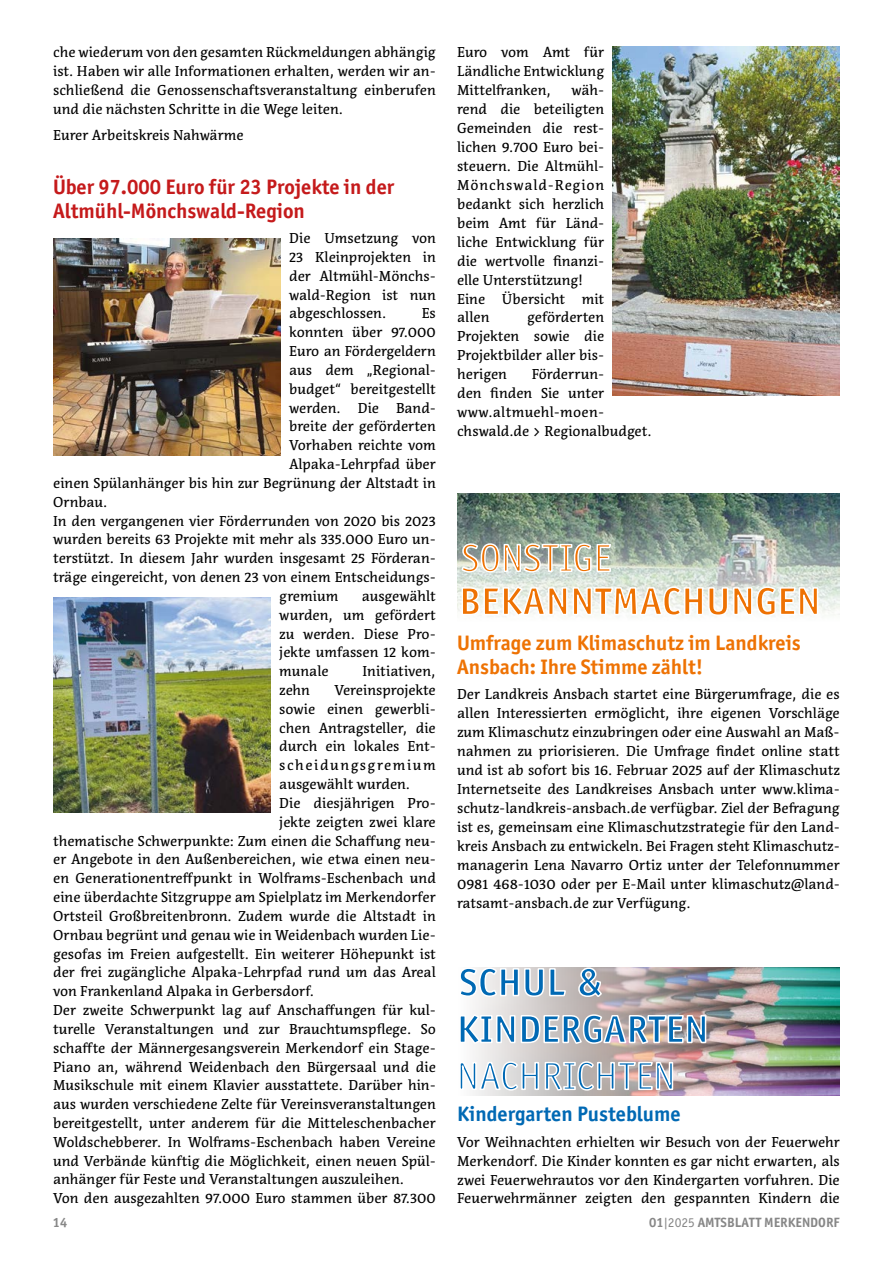
<style>
.page{position:relative;width:893px;height:1263px;background:#fff}
.page>*{position:absolute;margin:0;border:0;box-sizing:border-box;transform-origin:0 0}
.t1{font:700 21px/24.2px "Officina Sans ITC Pro";color:#c51a1b}
.t2{font:700 21px/24.2px "Officina Sans ITC Pro";color:#ee7203}
.t3{font:700 21px "Officina Sans ITC Pro";color:#0069b4}
.t4{font:14.25px/18.9px "Acuta";color:#000;text-align:justify}
.t5{font:14.25px "Acuta";letter-spacing:.11em;color:#000}
.t6{font:700 13.5px "Officina Sans ITC Pro";color:#878787}
.s1{font-weight:400}
</style>
<div class="page">
<img style="left:53px;top:238px;width:228px;height:217px">
<img style="left:53px;top:597px;width:218px;height:215px">
<img style="left:613px;top:47px;width:227px;height:348px">
<svg style="left:457px;top:493px;width:383px;height:122px;background:#9aaba7"></svg>
<img style="left:461px;top:493px;width:358px;height:124px">
<img style="left:473px;top:967px;width:367px;height:128px">
<svg style="left:460px;top:967px;width:143px;height:31px"></svg>
<svg style="left:460px;top:1013px;width:247px;height:31px"></svg>
<svg style="left:460px;top:1060px;width:214px;height:31px"></svg>
<p class="t4" style="left:53px;top:43px;width:384px">che wiederum von den gesamten Rückmeldungen abhängig ist. Haben wir alle Informationen erhalten, werden wir an&shy;schließend die Genossenschaftsveranstaltung einberufen und die nächsten Schritte in die Wege leiten.</p>
<p class="t4" style="left:53px;top:126px;width:192px">Eurer Arbeitskreis Nahwärme</p>
<h1 class="t1" style="left:53px;top:174px;width:342px">Über 97.000 Euro für 23 Projekte in der<br>Altmühl-Mönchswald-Region</h1>
<p class="t4" style="left:289px;top:229px;width:148px">Die Umsetzung von 23 Kleinprojekten in der Altmühl-Mönchs&shy;wald-Region ist nun abgeschlossen.</p>
<p class="t4" style="left:422px;top:304px;width:16px">Es</p>
<p class="t4" style="left:289px;top:323px;width:148px">konnten über 97.000</p>
<p class="t4" style="left:289px;top:342px;width:148px">Euro an Fördergeldern</p>
<p class="t4" style="left:289px;top:360px;width:148px">aus dem „Regional-</p>
<p class="t4" style="left:289px;top:379px;width:148px">budget“ bereitgestellt</p>
<p class="t4" style="left:289px;top:398px;width:148px">werden. Die Band-</p>
<p class="t4" style="left:289px;top:417px;width:148px">breite der geförderten</p>
<p class="t4" style="left:289px;top:436px;width:148px">Vorhaben reichte vom</p>
<p class="t4" style="left:289px;top:455px;width:148px">Alpaka-Lehrpfad über</p>
<p class="t4" style="left:53px;top:473px;width:384px">einen Spülanhänger bis hin zur Begrünung der Altstadt in</p>
<p class="t4" style="left:53px;top:492px;width:56px">Ornbau.</p>
<p class="t4" style="left:53px;top:511px;width:384px">In den vergangenen vier Förderrunden von 2020 bis 2023</p>
<p class="t4" style="left:53px;top:530px;width:384px">wurden bereits 63 Projekte mit mehr als 335.000 Euro un-</p>
<p class="t4" style="left:53px;top:549px;width:384px">terstützt. In diesem Jahr wurden insgesamt 25 Förderan-</p>
<p class="t4" style="left:53px;top:568px;width:384px">träge eingereicht, von denen 23 von einem Entscheidungs-</p>
<p class="t4" style="left:279px;top:586px;width:61px">gremium</p>
<p class="t4" style="left:279px;top:586px;width:158px;text-indent:83px">ausgewählt wurden, um gefördert zu werden. Diese Pro&shy;jekte umfassen 12 kom&shy;munale</p>
<p class="t4" style="left:363px;top:662px;width:75px">Initiativen,</p>
<p class="t4" style="left:279px;top:680px;width:32px">zehn</p>
<p class="t4" style="left:334px;top:680px;width:103px">Vereinsprojekte</p>
<p class="t4" style="left:279px;top:699px;width:158px">sowie einen gewerbli-</p>
<p class="t4" style="left:279px;top:718px;width:158px">chen Antragsteller, die</p>
<p class="t4" style="left:279px;top:737px;width:158px">durch ein lokales Ent-</p>
<p class="t5" style="left:279px;top:757px;width:158px">scheidungsgremium</p>
<p class="t4" style="left:279px;top:775px;width:132px">ausgewählt wurden.</p>
<p class="t4" style="left:279px;top:793px;width:158px">Die diesjährigen Pro-</p>
<p class="t4" style="left:279px;top:812px;width:158px">jekte zeigten zwei klare</p>
<p class="t4" style="left:53px;top:831px;width:384px">thematische Schwerpunkte: Zum einen die Schaffung neu-</p>
<p class="t4" style="left:53px;top:850px;width:384px">er Angebote in den Außenbereichen, wie etwa einen neu-</p>
<p class="t4" style="left:53px;top:869px;width:384px">en Generationentreffpunkt in Wolframs-Eschenbach und</p>
<p class="t4" style="left:53px;top:888px;width:384px">eine überdachte Sitzgruppe am Spielplatz im Merkendorfer</p>
<p class="t4" style="left:53px;top:906px;width:384px">Ortsteil Großbreitenbronn. Zudem wurde die Altstadt in</p>
<p class="t4" style="left:53px;top:925px;width:384px">Ornbau begrünt und genau wie in Weidenbach wurden Lie-</p>
<p class="t4" style="left:53px;top:944px;width:384px">gesofas im Freien aufgestellt. Ein weiterer Höhepunkt ist</p>
<p class="t4" style="left:53px;top:963px;width:384px">der frei zugängliche Alpaka-Lehrpfad rund um das Areal</p>
<p class="t4" style="left:53px;top:982px;width:263px">von Frankenland Alpaka in Gerbersdorf.</p>
<p class="t4" style="left:53px;top:1001px;width:384px">Der zweite Schwerpunkt lag auf Anschaffungen für kul-</p>
<p class="t4" style="left:53px;top:1019px;width:384px">turelle Veranstaltungen und zur Brauchtumspflege. So</p>
<p class="t4" style="left:53px;top:1038px;width:384px">schaffte der Männergesangsverein Merkendorf ein Stage-</p>
<p class="t4" style="left:53px;top:1057px;width:384px">Piano an, während Weidenbach den Bürgersaal und die</p>
<p class="t4" style="left:53px;top:1076px;width:384px">Musikschule mit einem Klavier ausstattete. Darüber hin-</p>
<p class="t4" style="left:53px;top:1095px;width:384px">aus wurden verschiedene Zelte für Vereinsveranstaltungen</p>
<p class="t4" style="left:53px;top:1113px;width:384px">bereitgestellt, unter anderem für die Mitteleschenbacher</p>
<p class="t4" style="left:53px;top:1132px;width:384px">Woldschebberer. In Wolframs-Eschenbach haben Vereine</p>
<p class="t4" style="left:53px;top:1151px;width:384px">und Verbände künftig die Möglichkeit, einen neuen Spül-</p>
<p class="t4" style="left:53px;top:1170px;width:352px">anhänger für Feste und Veranstaltungen auszuleihen.</p>
<p class="t4" style="left:53px;top:1189px;width:384px">Von den ausgezahlten 97.000 Euro stammen über 87.300</p>
<p class="t4" style="left:457px;top:43px;width:149px">Euro vom Amt für Ländliche Entwicklung Mittelfranken,</p>
<p class="t4" style="left:457px;top:81px;width:149px;text-align:left;text-indent:114px">wäh&shy;rend die beteiligten<br>Gemeinden die rest&shy;lichen 9.700 Euro bei&shy;steuern. Die Altmühl-<br>Mönchswald-Region bedankt sich herzlich beim Amt für Länd&shy;liche Entwicklung für die wertvolle finanzi&shy;elle Unterstützung!<br>Eine Übersicht mit allen</p>
<p class="t4" style="left:457px;top:308px;width:149px;text-indent:70px">geförderten Projekten sowie die Projektbilder aller bis&shy;herigen</p>
<p class="t4" style="left:457px;top:365px;width:196px;text-align:left;text-indent:75px">Förderrun-<br>den finden Sie unter www.altmuehl-moen&shy;chswald.de &gt; Regionalbudget.</p>
<h1 class="t2" style="left:457px;top:630px;width:345px">Umfrage zum Klimaschutz im Landkreis<br>Ansbach: Ihre Stimme zählt!</h1>
<p class="t4" style="left:457px;top:685px;width:384px">Der Landkreis Ansbach startet eine Bürgerumfrage, die es allen Interessierten ermöglicht, ihre eigenen Vorschläge zum Klimaschutz einzubringen oder eine Auswahl an Maß&shy;nahmen zu priorisieren. Die Umfrage findet online statt und ist ab sofort bis 16. Februar 2025 auf der Klimaschutz Internetseite des Landkreises Ansbach unter www.klima&shy;schutz-landkreis-ansbach.de verfügbar. Ziel der Befragung ist es, gemeinsam eine Klimaschutzstrategie für den Land&shy;kreis Ansbach zu entwickeln. Bei Fragen steht Klimaschutz&shy;managerin Lena Navarro Ortiz unter der Telefonnummer 0981 468-1030 oder per E-Mail unter klimaschutz@land&shy;ratsamt-ansbach.de zur Verfügung.</p>
<h1 class="t3" style="left:457px;top:1101px;width:225px">Kindergarten Pusteblume</h1>
<p class="t4" style="left:457px;top:1132px;width:384px">Vor Weihnachten erhielten wir Besuch von der Feuerwehr Merkendorf. Die Kinder konnten es gar nicht erwarten, als zwei Feuerwehrautos vor den Kindergarten vorfuhren. Die Feuerwehrmänner zeigten den gespannten Kindern die</p>
<p class="t6" style="left:53px;top:1214px;width:16px">14</p>
<p class="t6" style="left:649px;top:1214px;width:192px">01<span class="s1">|2025</span> AMTSBLATT MERKENDORF</p>
</div>
